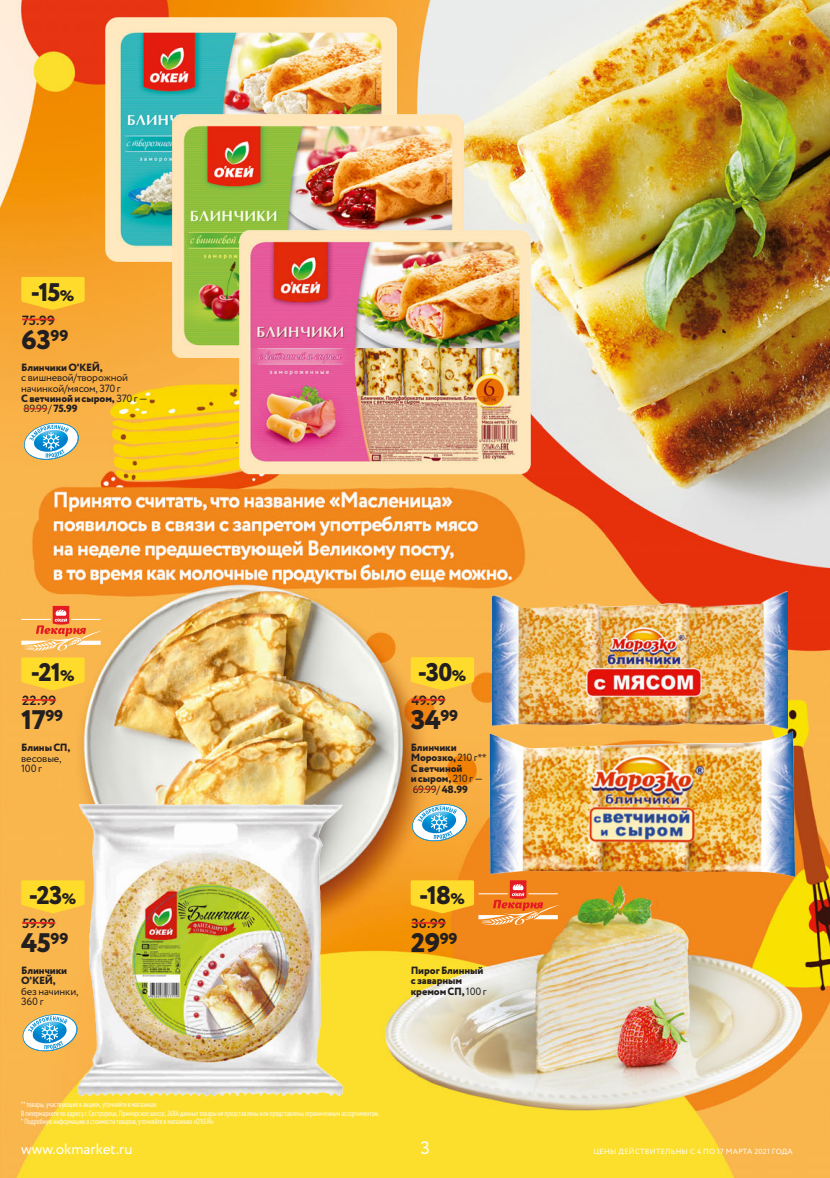
<style>
.page{position:relative;width:830px;height:1178px;background:#fff}
.page>*{position:absolute;margin:0;border:0;box-sizing:border-box;transform-origin:0 0}
.PrTag_RedPrice{font:800 26.85px "Circe";letter-spacing:-.02em;color:#231f20;scale:1.04 1}
.БОНУСЫ{font:800 25.5px "Circe";letter-spacing:-.035em;color:#231f20}
.t1{font:18px "Circe";color:#fff}
.t2{font:15px "Circe";color:#fff}
.PrTag_BlackPrice{font:700 13.35px "Circe";letter-spacing:.015em;color:#231f20;scale:1.04 1}
.Product-Name{font:10.5px/10.5px "Circe";letter-spacing:-.015em;color:#231f20}
.Product-Name-2{font:800 10.5px/10.5px "Circe";letter-spacing:-.01em;color:#231f20}
.t3{font:condensed 7.5px/8.4px "PT Sans";letter-spacing:.005em;color:#fff;scale:.9 1}
.t4{font:7.5px "Circe";letter-spacing:.03em;color:#fff}
.s1{font-size:15.3px}
.s2{font-weight:800}
.s3{font-weight:400}
.s4{font-family:"Myriad Pro";font-weight:400}
</style>
<div class="page">
<img style="left:0;top:0;width:829px;height:1178px">
<hr style="left:22px;top:699px;width:34px;height:2px;background:#ed2d22">
<img style="left:492px;top:591px;width:295px;height:140px">
<img style="left:489px;top:731px;width:306px;height:146px">
<svg style="left:412px;top:789px;width:24px;height:1px"></svg>
<hr style="left:411px;top:699px;width:34px;height:1px;background:#ed2d22">
<svg style="left:410px;top:657px;width:64px;height:33px;background:#fed62f"></svg>
<img style="left:105px;top:18px;width:291px;height:244px">
<img style="left:172px;top:115px;width:291px;height:243px">
<img style="left:239px;top:227px;width:291px;height:248px">
<svg style="left:23px;top:408px;width:25px;height:1px"></svg>
<hr style="left:22px;top:318px;width:33px;height:2px;background:#ed2d22">
<svg style="left:21px;top:277px;width:64px;height:33px;background:#fdd42b"></svg>
<img style="left:68px;top:795px;width:292px;height:306px">
<hr style="left:22px;top:922px;width:33px;height:2px;background:#ed2d22">
<svg style="left:21px;top:880px;width:64px;height:33px;background:#fed62f"></svg>
<svg style="left:23px;top:421px;width:57px;height:41px"></svg>
<svg style="left:410px;top:802px;width:58px;height:41px"></svg>
<svg style="left:21px;top:1012px;width:58px;height:41px"></svg>
<svg style="left:21px;top:606px;width:82px;height:84px;background:#f8bb4f"></svg>
<svg style="left:410px;top:880px;width:150px;height:47px;background:#f49e2d"></svg>
<p class="БОНУСЫ" style="left:31px;top:275px;width:45px">-15<span class="s1">%</span></p>
<p class="PrTag_BlackPrice" style="left:22px;top:311px;width:33px">75.99</p>
<p class="PrTag_RedPrice" style="left:21px;top:322px;width:47px">63<sup>99</sup></p>
<p class="Product-Name" style="left:21px;top:362px;width:108px"><span class="s2">Блинчики О'КЕЙ,<br></span>с вишневой/творожной начинкой/мясом, 370 г</p>
<p class="Product-Name-2" style="left:21px;top:393px;width:128px">C ветчиной и сыром, <span class="s3">370 г —</span></p>
<p class="Product-Name" style="left:23px;top:404px;width:56px">89.99/ <span class="s2">75.99</span></p>
<p class="БОНУСЫ" style="left:31px;top:655px;width:45px">-21<span class="s1">%</span></p>
<p class="БОНУСЫ" style="left:417px;top:655px;width:50px">-30<span class="s1">%</span></p>
<p class="PrTag_BlackPrice" style="left:22px;top:692px;width:34px">22.99</p>
<p class="PrTag_BlackPrice" style="left:411px;top:692px;width:34px">49.99</p>
<p class="PrTag_RedPrice" style="left:21px;top:702px;width:42px">17<sup>99</sup></p>
<p class="PrTag_RedPrice" style="left:410px;top:702px;width:47px">34<sup>99</sup></p>
<p class="Product-Name" style="left:21px;top:742px;width:51px"><span class="s2">Блины СП, </span>весовые,<br>100 г</p>
<p class="Product-Name-2" style="left:410px;top:743px;width:77px">Блинчики<br>Морозко, <span class="s3">210 г</span><span class="s4">**</span></p>
<p class="Product-Name-2" style="left:410px;top:763px;width:74px">С ветчиной<br>и сыром, <span class="s3">210 г —</span></p>
<p class="Product-Name" style="left:412px;top:784px;width:57px">69.99/ <span class="s2">48.99</span></p>
<p class="БОНУСЫ" style="left:29px;top:878px;width:49px">-23<span class="s1">%</span></p>
<p class="БОНУСЫ" style="left:419px;top:878px;width:47px">-18<span class="s1">%</span></p>
<p class="PrTag_BlackPrice" style="left:22px;top:915px;width:34px">59.99</p>
<p class="PrTag_BlackPrice" style="left:411px;top:915px;width:34px">36.99</p>
<p class="PrTag_RedPrice" style="left:21px;top:925px;width:47px">45<sup>99</sup></p>
<p class="PrTag_RedPrice" style="left:410px;top:925px;width:46px">29<sup>99</sup></p>
<p class="Product-Name" style="left:21px;top:965px;width:59px"><span class="s2">Блинчики<br>О'КЕЙ,<br></span>без начинки,<br>360 г</p>
<p class="Product-Name-2" style="left:410px;top:966px;width:77px">Пирог Блинный с заварным кремом СП, <span class="s3">100 г</span></p>
<p class="t3" style="left:21px;top:1100px;width:399px">** товары, участвующие в акциях, уточняйте в магазинах<br>В гипермаркете по адресу г. Сестрорецк, Приморское шоссе, 268А данные товары не представлены или представлены ограниченным ассортиментом. * Подробную информацию о стоимости товаров, уточняйте в магазинах «О’КЕЙ».</p>
<h3 class="t2" style="left:21px;top:1138px;width:113px">www.okmarket.ru</h3>
<h3 class="t1" style="left:420px;top:1135px;width:11px">3</h3>
<p class="t4" style="left:593px;top:1146px;width:201px">ЦЕНЫ ДЕЙСТВИТЕЛЬНЫ С 4 ПО 17 МАРТА 2021 ГОДА</p>
</div>
